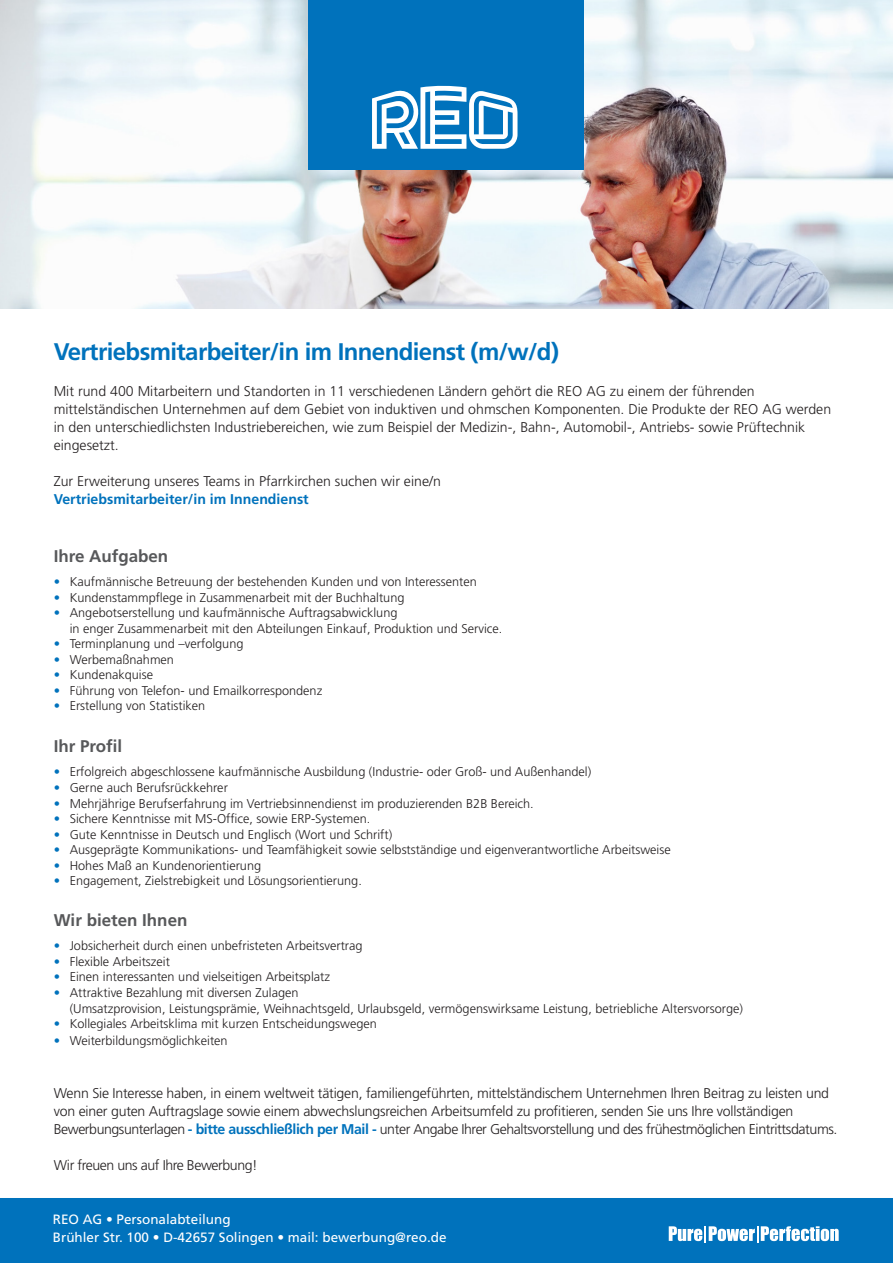
<style>
.page{position:relative;width:893px;height:1263px;background:#fff}
.page>*{position:absolute;margin:0;border:0;box-sizing:border-box;transform-origin:0 0}
.t1{font:700 24px "Frutiger";letter-spacing:-.025em;color:#0072bc}
.t2{font:700 16.95px "Frutiger";color:#57585a}
.t3{font:300 14.1px/18px "Frutiger";color:#231f20}
.t4{font:300 14.1px "Frutiger";letter-spacing:-.03em;color:#231f20}
.t5{font:13.5px/18px "Frutiger";color:#fff}
.t6{font:300 12.75px/15.6px "Frutiger";color:#231f20}
.s1{font-weight:700;color:#0072bc}
.s2{color:#0072bc}
.s3{font-size:14.25px}
</style>
<div class="page">
<img style="left:0;top:0;width:893px;height:308px">
<div style="left:308px;top:0;width:276px;height:169px;background:#0072bc"></div>
<svg style="left:372px;top:85px;width:145px;height:64px"></svg>
<div style="left:0;top:1198px;width:893px;height:65px;background:#0072bc"></div>
<svg style="left:669px;top:1226px;width:170px;height:17px"></svg>
<p class="t1" style="left:54px;top:338px;width:507px">Vertriebsmitarbeiter/in im Innendienst (m/w/d)</p>
<p class="t3" style="left:54px;top:382px;width:779px">Mit rund 400 Mitarbeitern und Standorten in 11 verschiedenen Ländern gehört die REO AG zu einem der führenden mittelständischen Unternehmen auf dem Gebiet von induktiven und ohmschen Komponenten. Die Produkte der REO AG werden in den unterschiedlichsten Industriebereichen, wie zum Beispiel der Medizin-, Bahn-, Automobil-, Antriebs- sowie Prüftechnik eingesetzt.</p>
<p class="t3" style="left:54px;top:472px;width:389px">Zur Erweiterung unseres Teams in Pfarrkirchen suchen wir eine/n<br><span class="s1">Vertriebsmitarbeiter/in im Innendienst</span></p>
<p class="t2" style="left:54px;top:546px;width:116px">Ihre Aufgaben</p>
<p class="t6" style="left:54px;top:574px;width:425px"><span class="s2">•</span> Kaufmännische Betreuung der bestehenden Kunden und von Interessenten</p>
<p class="t6" style="left:54px;top:590px;width:352px"><span class="s2">•</span> Kundenstammpflege in Zusammenarbeit mit der Buchhaltung</p>
<p class="t6" style="left:70px;top:605px;width:434px;text-indent:-16px"><span class="s2">•</span> Angebotserstellung und kaufmännische Auftragsabwicklung<br>in enger Zusammenarbeit mit den Abteilungen Einkauf, Produktion und Service.</p>
<p class="t6" style="left:54px;top:636px;width:191px"><span class="s2">•</span> Terminplanung und –verfolgung</p>
<p class="t6" style="left:54px;top:652px;width:122px"><span class="s2">•</span> Werbemaßnahmen</p>
<p class="t6" style="left:54px;top:667px;width:101px"><span class="s2">•</span> Kundenakquise</p>
<p class="t6" style="left:54px;top:683px;width:270px"><span class="s2">•</span> Führung von Telefon- und Emailkorrespondenz</p>
<p class="t6" style="left:54px;top:698px;width:153px"><span class="s2">•</span> Erstellung von Statistiken</p>
<p class="t2" style="left:54px;top:736px;width:70px">Ihr Profil</p>
<p class="t6" style="left:54px;top:763px;width:539px"><span class="s2">•</span> Erfolgreich abgeschlossene kaufmännische Ausbildung (Industrie- oder Groß- und Außenhandel)</p>
<p class="t6" style="left:54px;top:780px;width:176px"><span class="s2">•</span> Gerne auch Berufsrückkehrer</p>
<p class="t6" style="left:54px;top:795px;width:482px"><span class="s2">•</span> Mehrjährige Berufserfahrung im Vertriebsinnendienst im produzierenden B2B Bereich.</p>
<p class="t6" style="left:54px;top:811px;width:318px"><span class="s2">•</span> Sichere Kenntnisse mit MS-Office, sowie ERP-Systemen.</p>
<p class="t6" style="left:54px;top:827px;width:340px"><span class="s2">•</span> Gute Kenntnisse in Deutsch und Englisch (Wort und Schrift)</p>
<p class="t6" style="left:54px;top:842px;width:619px"><span class="s2">•</span> Ausgeprägte Kommunikations- und Teamfähigkeit sowie selbstständige und eigenverantwortliche Arbeitsweise</p>
<p class="t6" style="left:54px;top:858px;width:209px"><span class="s2">•</span> Hohes Maß an Kundenorientierung</p>
<p class="t6" style="left:54px;top:873px;width:310px"><span class="s2">•</span> Engagement, Zielstrebigkeit und Lösungsorientierung.</p>
<p class="t2" style="left:54px;top:910px;width:135px">Wir bieten Ihnen</p>
<p class="t6" style="left:54px;top:938px;width:310px"><span class="s2">•</span> Jobsicherheit durch einen unbefristeten Arbeitsvertrag</p>
<p class="t6" style="left:54px;top:954px;width:118px"><span class="s2">•</span> Flexible Arbeitszeit</p>
<p class="t6" style="left:54px;top:969px;width:278px"><span class="s2">•</span> Einen interessanten und vielseitigen Arbeitsplatz</p>
<p class="t6" style="left:70px;top:985px;width:675px;text-indent:-16px"><span class="s2">•</span> Attraktive Bezahlung mit diversen Zulagen<br>(Umsatzprovision, Leistungsprämie, Weihnachtsgeld, Urlaubsgeld, vermögenswirksame Leistung, betriebliche Altersvorsorge)</p>
<p class="t6" style="left:54px;top:1016px;width:325px"><span class="s2">•</span> Kollegiales Arbeitsklima mit kurzen Entscheidungswegen</p>
<p class="t6" style="left:54px;top:1033px;width:175px"><span class="s2">•</span> Weiterbildungsmöglichkeiten</p>
<p class="t3" style="left:54px;top:1084px;width:785px">Wenn Sie Interesse haben, in einem weltweit tätigen, familiengeführten, mittelständischem Unternehmen Ihren Beitrag zu leisten und von einer guten Auftragslage sowie einem abwechslungsreichen Arbeitsumfeld zu profitieren, senden Sie uns Ihre vollständigen<br>Bewerbungsunterlagen <span class="s1">- bitte ausschließlich per Mail -</span> unter Angabe Ihrer Gehaltsvorstellung und <span class="s3">des frühestmöglichen Eintrittsdatums.</span></p>
<p class="t4" style="left:54px;top:1157px;width:206px">Wir freuen uns auf Ihre Bewerbung!</p>
<p class="t5" style="left:53px;top:1210px;width:395px">REO AG • Personalabteilung<br>Brühler Str. 100 • D-42657 Solingen • mail: bewerbung@reo.de</p>
</div>
